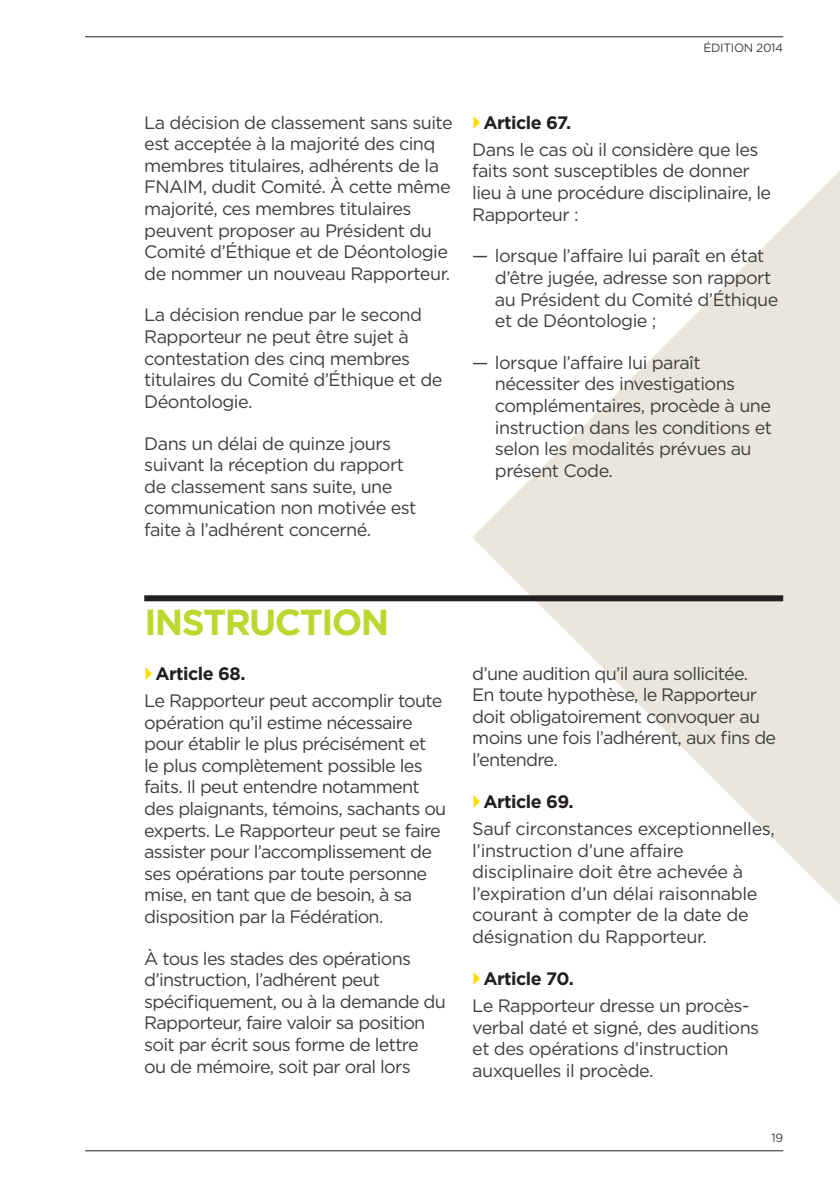
<style>
.page{position:relative;width:840px;height:1191px;background:#fff}
.page>*{position:absolute;margin:0;border:0;box-sizing:border-box;transform-origin:0 0}
.t1{font:700 36px "Gotham";letter-spacing:-.045em;color:#bed630}
.Courant{font:18px/21.6px "Gotham";letter-spacing:-.035em;color:#3e3e3f}
.Courant_liste{font:18px/21.6px "Gotham";letter-spacing:-.03em;color:#3e3e3f}
.t2{font:700 18px "Gotham";letter-spacing:-.03em;color:#231f20}
.t3{font:12px "Gotham";letter-spacing:-.03em;color:#3e3e3f}
</style>
<div class="page">
<svg style="left:472px;top:171px;width:367px;height:733px"></svg>
<hr style="left:85px;top:36px;width:697px;height:1px;background:#231f20">
<hr style="left:85px;top:1150px;width:697px;height:1px;background:#231f20">
<div style="left:144px;top:595px;width:638px;height:6px;background:#231f20"></div>
<svg style="left:473px;top:794px;width:7px;height:13px"></svg>
<p class="t3" style="left:703px;top:40px;width:81px">ÉDITION 2014</p>
<p class="Courant" style="left:144px;top:111px;width:310px">La décision de classement sans suite est acceptée à la majorité des cinq membres titulaires, adhérents de la FNAIM, dudit Comité. À cette même majorité, ces membres titulaires peuvent proposer au Président du Comité d’Éthique et de Déontologie de nommer un nouveau Rapporteur.</p>
<p class="Courant" style="left:144px;top:304px;width:299px">La décision rendue par le second<br>Rapporteur ne peut être sujet à contestation des cinq membres titulaires du Comité d’Éthique et de<br>Déontologie.</p>
<p class="Courant" style="left:144px;top:432px;width:273px">Dans un délai de quinze jours suivant la réception du rapport de classement sans suite, une communication non motivée est faite à l’adhérent concerné.</p>
<h3 class="t2" style="left:483px;top:110px;width:89px">Article 67.</h3>
<p class="Courant" style="left:472px;top:138px;width:300px">Dans le cas où il considère que les faits sont susceptibles de donner lieu à une procédure disciplinaire, le<br>Rapporteur :</p>
<p class="Courant_liste" style="left:494px;top:245px;width:285px;text-indent:-23px">— lorsque l’affaire lui paraît en état d’être jugée, adresse son rapport au Président du Comité d’Éthique et de Déontologie ;</p>
<p class="Courant_liste" style="left:494px;top:351px;width:278px;text-indent:-23px">— lorsque l’affaire lui paraît nécessiter des investigations complémentaires, procède à une instruction dans les conditions et selon les modalités prévues au présent Code.</p>
<h2 class="t1" style="left:144px;top:602px;width:246px">INSTRUCTION</h2>
<h3 class="t2" style="left:155px;top:661px;width:91px">Article 68.</h3>
<p class="Courant" style="left:144px;top:689px;width:303px">Le Rapporteur peut accomplir toute opération qu’il estime nécessaire pour établir le plus précisément et<br>le plus complètement possible les faits. Il peut entendre notamment des plaignants, témoins, sachants ou experts. Le Rapporteur peut se faire assister pour l’accomplissement de ses opérations par toute personne mise, en tant que de besoin, à sa disposition par la Fédération.</p>
<p class="Courant" style="left:144px;top:947px;width:303px">À tous les stades des opérations d’instruction, l’adhérent peut spécifiquement, ou à la demande du Rapporteur, faire valoir sa position soit par écrit sous forme de lettre<br>ou de mémoire, soit par oral lors</p>
<p class="Courant" style="left:472px;top:662px;width:305px">d’une audition qu’il aura sollicitée.<br>En toute hypothèse, le Rapporteur doit obligatoirement convoquer au moins une fois l’adhérent, aux fins de l’entendre.</p>
<h3 class="t2" style="left:483px;top:789px;width:92px">Article 69.</h3>
<p class="Courant" style="left:472px;top:817px;width:304px">Sauf circonstances exceptionnelles, l’instruction d’une affaire disciplinaire doit être achevée à l’expiration d’un délai raisonnable courant à compter de la date de désignation du Rapporteur.</p>
<h3 class="t2" style="left:483px;top:966px;width:92px">Article 70.</h3>
<p class="Courant" style="left:472px;top:994px;width:288px">Le Rapporteur dresse un procès&shy;verbal daté et signé, des auditions et des opérations d’instruction auxquelles il procède.</p>
<p class="t3" style="left:771px;top:1130px;width:13px">19</p>
</div>
